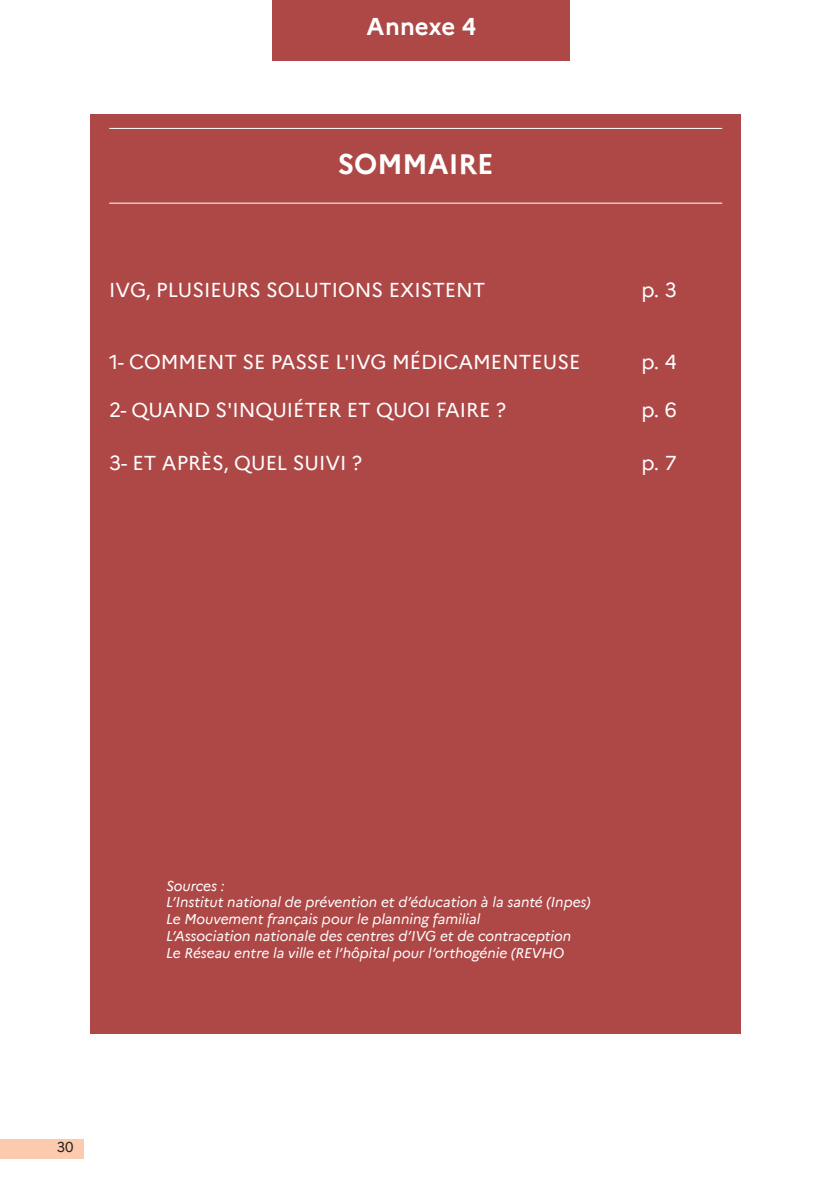
<style>
.page{position:relative;width:840px;height:1191px;background:#fff}
.page>*{position:absolute;margin:0;border:0;box-sizing:border-box;transform-origin:0 0}
.t1{font:700 28px "Marianne";color:#fff}
.t2{font:700 24px "Marianne";color:#fff}
.Titre_sommaire{font:20px "Marianne";color:#fff}
.Titre_sommaire-2{font:italic 14px "Marianne";color:#fff}
.t3{font:14px "Marianne";color:#231f20}
</style>
<div class="page">
<div style="left:0;top:1139px;width:83px;height:20px;background:#fccaac"></div>
<div style="left:272px;top:0;width:298px;height:60px;background:#ae4847"></div>
<div style="left:90px;top:114px;width:650px;height:920px;background:#ae4847"></div>
<hr style="left:109px;top:128px;width:612px;height:1px;background:#fff">
<hr style="left:109px;top:203px;width:612px;height:1px;background:#fff">
<p class="t2" style="left:366px;top:7px;width:111px">Annexe 4</p>
<p class="t1" style="left:337px;top:143px;width:157px">SOMMAIRE</p>
<p class="Titre_sommaire" style="left:109px;top:274px;width:377px">IVG, PLUSIEURS SOLUTIONS EXISTENT</p>
<p class="Titre_sommaire" style="left:641px;top:274px;width:37px">p. 3</p>
<p class="Titre_sommaire" style="left:109px;top:346px;width:472px">1- COMMENT SE PASSE L'IVG MÉDICAMENTEUSE</p>
<p class="Titre_sommaire" style="left:641px;top:346px;width:37px">p. 4</p>
<p class="Titre_sommaire" style="left:109px;top:394px;width:398px">2- QUAND S'INQUIÉTER ET QUOI FAIRE ?</p>
<p class="Titre_sommaire" style="left:641px;top:394px;width:37px">p. 6</p>
<p class="Titre_sommaire" style="left:109px;top:448px;width:254px">3- ET APRÈS, QUEL SUIVI ?</p>
<p class="Titre_sommaire" style="left:641px;top:448px;width:37px">p. 7</p>
<p class="t3" style="left:57px;top:1136px;width:18px">30</p>
<p class="Titre_sommaire-2" style="left:166px;top:874px;width:60px">Sources :</p>
<p class="Titre_sommaire-2" style="left:166px;top:891px;width:426px">L’Institut national de prévention et d’éducation à la santé (Inpes)</p>
<p class="Titre_sommaire-2" style="left:166px;top:908px;width:316px">Le Mouvement français pour le planning familial</p>
<p class="Titre_sommaire-2" style="left:166px;top:925px;width:406px">L’Association nationale des centres d’IVG et de contraception</p>
<p class="Titre_sommaire-2" style="left:166px;top:942px;width:399px">Le Réseau entre la ville et l’hôpital pour l’orthogénie (REVHO</p>
</div>
